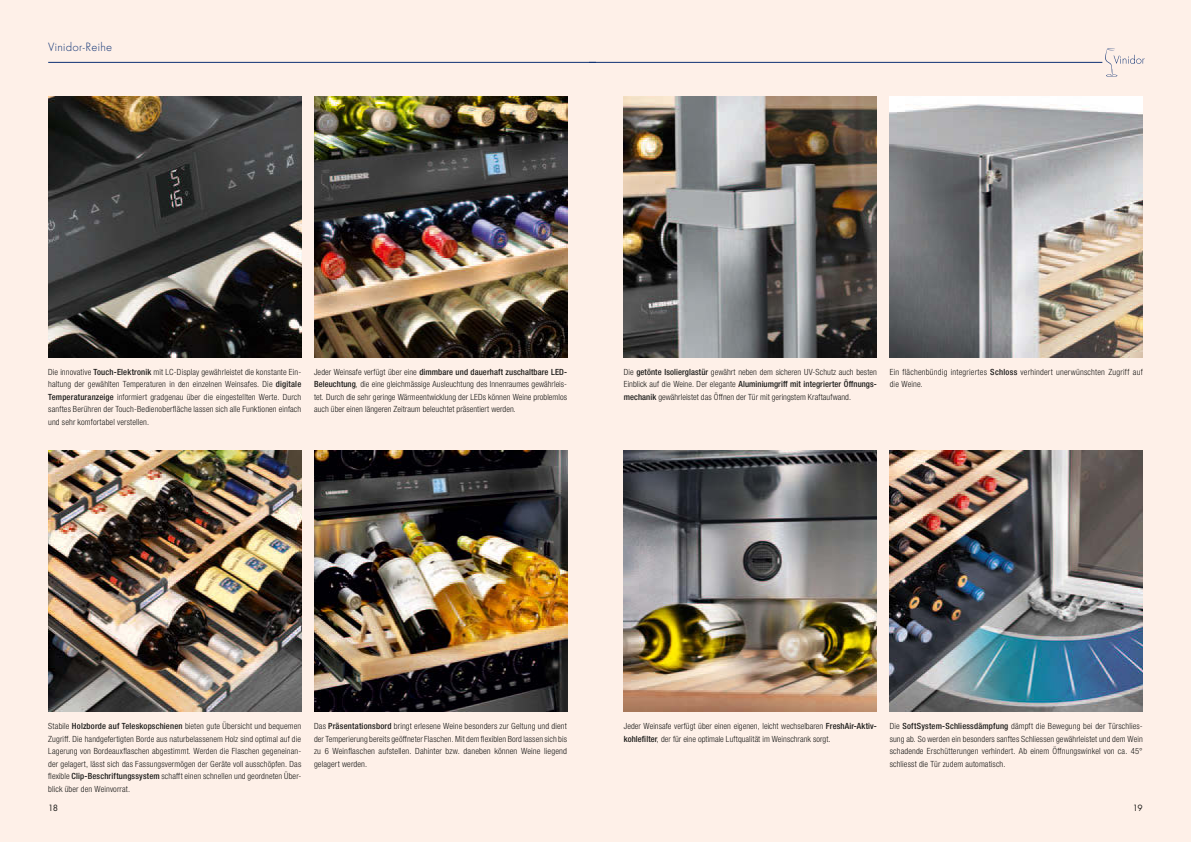
<style>
.page{position:relative;width:1191px;height:842px;background:#fff}
.page>*{position:absolute;margin:0;border:0;box-sizing:border-box;transform-origin:0 0}
.t1{font:300 12.5px "Futura";letter-spacing:.025em;color:#0d3174}
.t2{font:9.5px "Futura Boo";color:#1a1a18}
.t3{font:300 condensed 8.5px/12.5px "Helvetica Neue LTW1 G";letter-spacing:.015em;color:#1a1a18;text-align:justify}
.s1{font-weight:500}
</style>
<div class="page">
<div style="left:590px;top:0;width:601px;height:842px;background:#fef0e8"></div>
<img style="left:624px;top:96px;width:253px;height:261px">
<img style="left:624px;top:451px;width:253px;height:260px">
<img style="left:889px;top:451px;width:253px;height:260px">
<img style="left:889px;top:96px;width:253px;height:261px">
<div style="left:0;top:0;width:595px;height:842px;background:#fef0e8"></div>
<img style="left:48px;top:96px;width:253px;height:261px">
<img style="left:314px;top:96px;width:253px;height:261px">
<img style="left:314px;top:451px;width:253px;height:260px">
<img style="left:48px;top:451px;width:253px;height:260px">
<hr style="left:590px;top:62px;width:512px;height:1px;background:#0d3174">
<img style="left:1105px;top:48px;width:40px;height:29px">
<hr style="left:48px;top:62px;width:547px;height:1px;background:#0d3174">
<h1 class="t1" style="left:48px;top:42px;width:66px">Vinidor-Reihe</h1>
<p class="t3" style="left:48px;top:366px;width:255px">Die innovative <span class="s1">Touch-Elektronik</span> mit LC-Display gewährleistet die konstante Ein&shy;haltung der ge wählten Temperaturen in den einzelnen Weinsafes. Die <span class="s1">digitale Temperaturan zeige</span> informiert gradgenau über die eingestellten Werte. Durch sanftes Berühren der Touch- Bedienoberfläche lassen sich alle Funktionen einfach und sehr komfortabel verstellen.</p>
<p class="t3" style="left:314px;top:366px;width:255px">Jeder Weinsafe verfügt über eine <span class="s1">dimmbare und dauerhaft zuschaltbare LED-Beleuch tung</span>, die eine gleichmässige Ausleuchtung des Innenraumes gewährleis&shy;tet. Durch die sehr geringe Wärmeentwicklung der LEDs können Weine problemlos auch über einen längeren Zeitraum beleuchtet präsentiert werden.</p>
<p class="t3" style="left:624px;top:366px;width:254px">Die <span class="s1">getönte Isolierglastür</span> gewährt neben dem sicheren UV-Schutz auch besten Einblick auf die Weine. Der elegante <span class="s1">Aluminiumgriff mit integrierter Öffnungs&shy;mechanik</span> gewährleistet das Öffnen der Tür mit geringstem Kraftaufwand.</p>
<p class="t3" style="left:889px;top:366px;width:254px">Ein flächenbündig integriertes <span class="s1">Schloss</span> verhindert unerwünschten Zugriff auf die Weine.</p>
<p class="t3" style="left:48px;top:721px;width:255px">Stabile <span class="s1">Holzborde auf Teleskopschienen</span> bieten gute Übersicht und bequemen Zugriff. Die handgefertigten Borde aus naturbelassenem Holz sind optimal auf die Lagerung von Bordeauxflaschen abgestimmt. Werden die Flaschen gegeneinan&shy;der gelagert, lässt sich das Fassungsvermögen der Geräte voll ausschöpfen. Das flexible <span class="s1">Clip-Beschriftungssystem</span> schafft einen schnellen und geordneten Über&shy;blick über den Weinvorrat.</p>
<p class="t3" style="left:314px;top:720px;width:254px">Das <span class="s1">Präsentationsbord</span> bringt erlesene Weine besonders zur Geltung und dient der Temperierung bereits geöffneter Flaschen. Mit dem flexiblen Bord lassen sich bis zu 6 Wein flaschen aufstellen. Dahinter bzw. daneben können Weine liegend gelagert werden.</p>
<p class="t2" style="left:48px;top:804px;width:11px">18</p>
<p class="t3" style="left:624px;top:720px;width:254px">Jeder Weinsafe verfügt über einen eigenen, leicht wechselbaren <span class="s1">FreshAir-Aktiv&shy;kohlefilter</span>, der für eine optimale Luftqualität im Weinschrank sorgt.</p>
<p class="t3" style="left:889px;top:720px;width:255px">Die <span class="s1">SoftSystem-Schliessdämpfung</span> dämpft die Bewegung bei der Türschlies&shy;sung ab. So werden ein besonders sanftes Schliessen gewährleistet und dem Wein schadende Erschütterungen verhindert. Ab einem Öffnungswinkel von ca. 45° schliesst die Tür zudem automatisch.</p>
<p class="t2" style="left:1132px;top:804px;width:11px">19</p>
</div>
